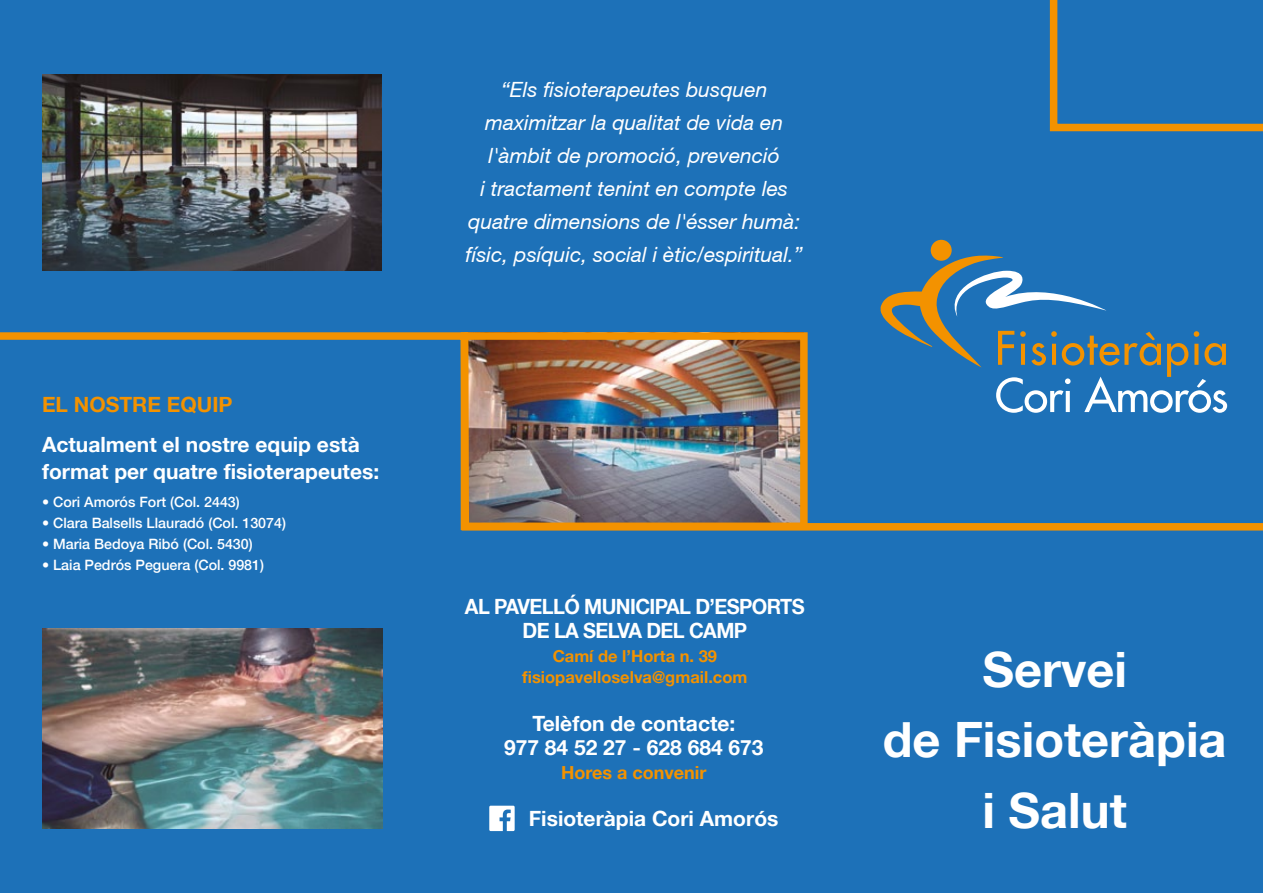
<style>
.page{position:relative;width:1263px;height:893px;background:#1d71b8}
.page>*{position:absolute;margin:0;border:0;box-sizing:border-box;transform-origin:0 0}
.t1{font:700 48.75px/70.5px "Helvetica 75";color:#fff;text-align:center}
.t2{font:italic 21px/33px "Helvetica 56";color:#fff;text-align:center}
.t3{font:700 21px/24px "Helvetica 75";color:#fff;text-align:center}
.t4{font:700 21px/24px "Helvetica 75";letter-spacing:-.03em;color:#fff;text-align:center;scale:.95 1}
.t5{font:700 21px "Helvetica 75";color:#f39200}
.t6{font:700 18px "Helvetica 75";color:#f39200}
.t7{font:700 16.5px/21px "Helvetica 75";color:#f39200;text-align:center}
.t8{font:500 14.25px "Helvetica 65";color:#fff}
</style>
<div class="page">
<div style="left:931px;top:240px;width:21px;height:21px;background:#f39200;border-radius:50%"></div>
<svg style="left:881px;top:255px;width:225px;height:74px"></svg>
<img style="left:42px;top:629px;width:340px;height:199px">
<img style="left:42px;top:75px;width:340px;height:196px">
<svg style="left:1049px;top:0;width:214px;height:132px"></svg>
<img style="left:0;top:329px;width:1263px;height:202px">
<div style="left:461px;top:332px;width:347px;height:198px;border:8px solid #f39200"></div>
<svg style="left:489px;top:806px;width:26px;height:25px"></svg>
<p class="t5" style="left:42px;top:392px;width:192px">EL NOSTRE EQUIP</p>
<p class="t3" style="left:42px;top:430px;width:339px;line-height:27px;text-align:left">Actualment el nostre equip està format per quatre fisioterapeutes:</p>
<p class="t8" style="left:42px;top:494px;width:199px">• Cori Amorós Fort (Col. 2443)</p>
<p class="t8" style="left:42px;top:515px;width:245px">• Clara Balsells Llauradó (Col. 13074)</p>
<p class="t8" style="left:42px;top:536px;width:212px">• Maria Bedoya Ribó (Col. 5430)</p>
<p class="t8" style="left:42px;top:557px;width:224px">• Laia Pedrós Peguera (Col. 9981)</p>
<p class="t2" style="left:466px;top:73px;width:339px">“Els fisioterapeutes busquen maximitzar la qualitat de vida en l'àmbit de promoció, prevenció<br>i tractament tenint en compte les quatre dimensions de l'ésser humà: físic, psíquic, social i ètic/espiritual.”</p>
<p class="t4" style="left:465px;top:594px;width:359px">AL PAVELLÓ MUNICIPAL D’ESPORTS<br>DE LA SELVA DEL CAMP</p>
<p class="t7" style="left:522px;top:645px;width:227px">Camí de l’Horta n. 39 fisiopavelloselva@gmail.com</p>
<h1 class="t1" style="left:883px;top:633px;width:345px">Servei<br>de Fisioteràpia i Salut</h1>
<p class="t3" style="left:504px;top:711px;width:261px">Telèfon de contacte:<br>977 84 52 27 - 628 684 673</p>
<p class="t6" style="left:561px;top:762px;width:147px">Hores a convenir</p>
<p class="t3" style="left:529px;top:806px;width:251px">Fisioteràpia Cori Amorós</p>
</div>
